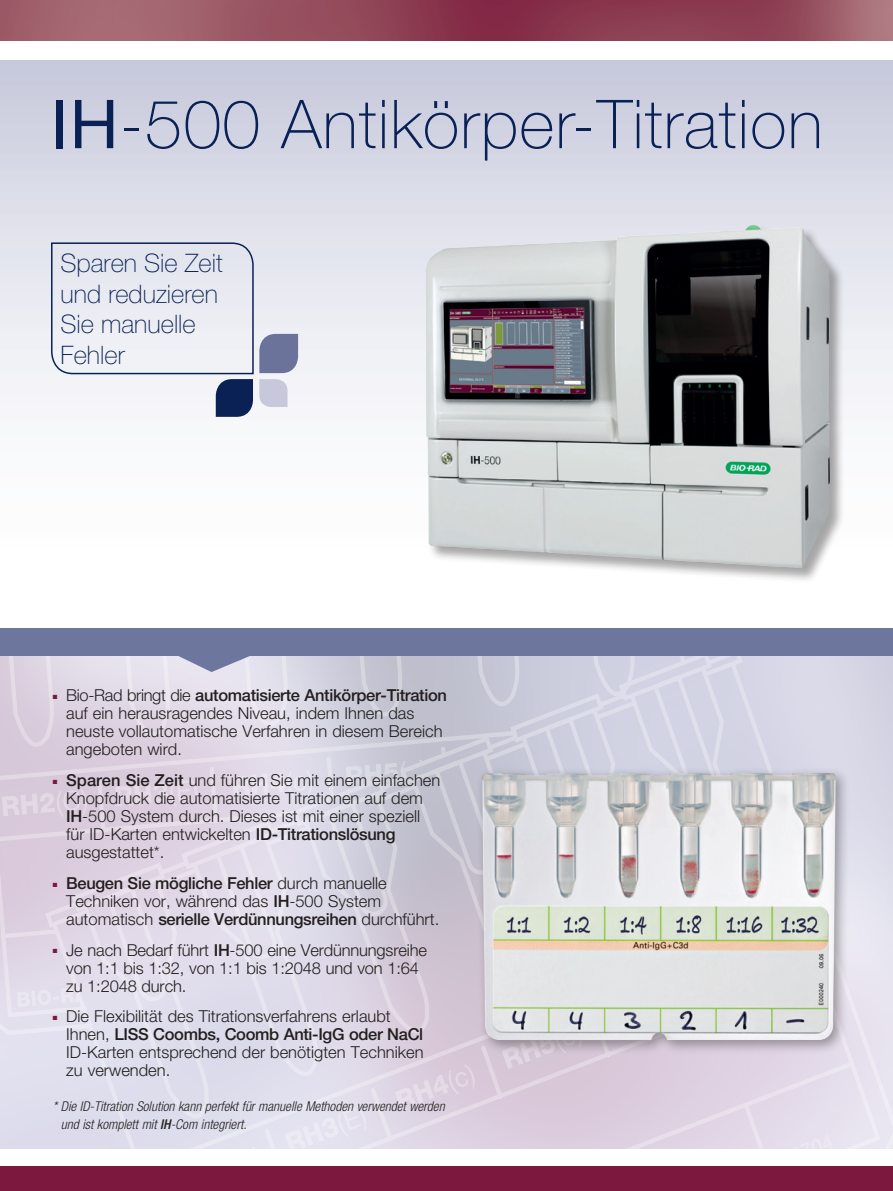
<style>
.page{position:relative;width:893px;height:1191px;background:#fff}
.page>*{position:absolute;margin:0;border:0;box-sizing:border-box;transform-origin:0 0}
.t1{font:100 67.5px "Helvetica Neue LT Std";letter-spacing:.02em;color:#0a2156}
.t2{font:100 25.5px/30.6px "Helvetica Neue LT Std";color:#0a2156}
.t3{font:300 16.5px/18px "Helvetica Neue LT Std";color:#231f20}
.t4{font:italic 300 condensed 13.5px/18px "Helvetica Neue LT Std";color:#231f20}
.s1{font-weight:400}
.s2{color:#7c173e}
.s3{font-weight:500}
</style>
<div class="page">
<div style="left:0;top:60px;width:893px;height:550px;background:linear-gradient(to bottom,#cdcfdf,#fff)"></div>
<img style="left:0;top:0;width:893px;height:41px">
<div style="left:0;top:1166px;width:893px;height:25px;background:#7c173e"></div>
<svg style="left:0;top:808px;width:43px;height:229px;background:#ddd2e2"></svg>
<svg style="left:2px;top:808px;width:41px;height:8px"></svg>
<svg style="left:17px;top:987px;width:26px;height:20px"></svg>
<svg style="left:0;top:656px;width:43px;height:152px;background:#d9cddc"></svg>
<svg style="left:49px;top:659px;width:844px;height:489px;background:#dfdbe9"></svg>
<svg style="left:251px;top:1146px;width:12px;height:2px"></svg>
<svg style="left:792px;top:1134px;width:41px;height:14px"></svg>
<svg style="left:285px;top:1137px;width:82px;height:11px"></svg>
<svg style="left:43px;top:656px;width:714px;height:481px;background:#d9d4e2"></svg>
<div style="left:425px;top:224px;width:420px;height:359px;background:#231f20;opacity:.4"></div>
<img style="left:426px;top:224px;width:404px;height:344px">
<div style="left:0;top:628px;width:893px;height:28px;background:#6d769d"></div>
<svg style="left:165px;top:656px;width:98px;height:16px;background:#babcd1"></svg>
<div style="left:475px;top:766px;width:375px;height:288px;background:#231f20;opacity:.4"></div>
<img style="left:482px;top:773px;width:354px;height:267px">
<svg style="left:50px;top:242px;width:248px;height:175px"></svg>
<h1 class="t1" style="left:51px;top:86px;width:773px"><span class="s1">IH</span>-500 Antikörper-Titration</h1>
<h2 class="t2" style="left:61px;top:248px;width:164px">Sparen Sie Zeit und reduzieren<br>Sie manuelle<br>Fehler</h2>
<p class="t3" style="left:66px;top:686px;width:382px;text-indent:-14px"><span class="s2">■</span> Bio-Rad bringt die <span class="s3">automatisierte Antikörper-Titration </span>auf ein herausragendes Niveau, indem Ihnen das neuste vollautomatische Verfahren in diesem Bereich angeboten wird.</p>
<p class="t3" style="left:66px;top:771px;width:376px;text-indent:-14px"><span class="s2">■</span> <span class="s3">Sparen Sie Zeit</span> und führen Sie mit einem einfachen Knopfdruck die automatisierte Titrationen auf dem <span class="s3">IH</span>-500 System durch. Dieses ist mit einer speziell für ID-Karten entwickelten <span class="s3">ID-Titrationslösung </span>ausgestattet*.</p>
<p class="t3" style="left:66px;top:873px;width:375px;text-indent:-14px"><span class="s2">■</span> <span class="s3">Beugen Sie mögliche Fehler</span> durch manuelle<br>Techniken vor, während das <span class="s3">IH</span>-500 System automatisch <span class="s3">serielle Verdünnungsreihen</span> durchführt.</p>
<p class="t3" style="left:66px;top:940px;width:362px;text-indent:-14px"><span class="s2">■</span> Je nach Bedarf führt <span class="s3">IH</span>-500 eine Verdünnungsreihe von 1:1 bis 1:32, von 1:1 bis 1:2048 und von 1:64 zu 1:2048 durch.</p>
<p class="t3" style="left:66px;top:1007px;width:359px;text-indent:-14px"><span class="s2">■</span> Die Flexibilität des Titrationsverfahrens erlaubt Ihnen, <span class="s3">LISS Coombs, Coomb Anti-IgG oder NaCl </span>ID-Karten entsprechend der benötigten Techniken zu verwenden.</p>
<p class="t4" style="left:61px;top:1098px;width:385px;text-indent:-8px">* Die ID-Titration Solution kann perfekt für manuelle Methoden verwendet werden und ist komplett mit <span class="s3">IH</span>-Com integriert.</p>
</div>
